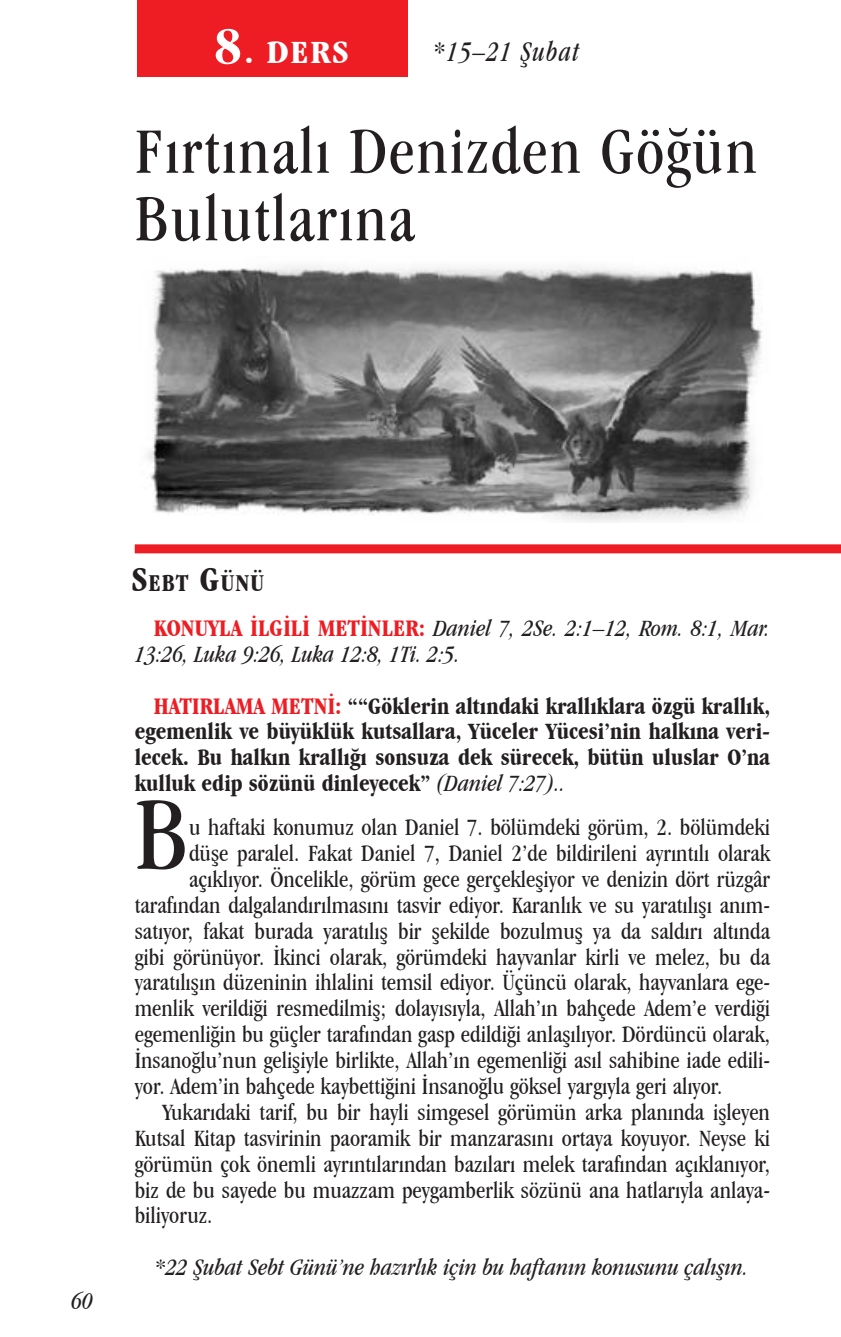
<style>
.page{position:relative;width:841px;height:1337px;background:#fff}
.page>*{position:absolute;margin:0;border:0;box-sizing:border-box;transform-origin:0 0}
.Capitular_Saturday{font:condensed 106.65px "Garamond IT Cby BT";color:#231f20}
.Lesson_Title{font:condensed 67.5px/67.5px "Garamond IT Cby BT";letter-spacing:.025em;color:#231f20}
.Lesson_Start_Head{font:700 condensed 33.75px "Garamond IT Cby BT";color:#fff;scale:1.1 1}
.Lesson_Dates{font:italic condensed 29.25px "Garamond IT Cby BT";letter-spacing:.05em;color:#231f20;scale:.9 1}
.Sabbath_Afternoon_He{font:700 condensed 25.2px "Garamond IT Cby BT";letter-spacing:.035em;color:#231f20}
.t1{font:italic condensed 24.75px "Garamond IT Cby BT";color:#231f20}
.Capitular_Saturday-2{font:condensed 24.3px "Garamond IT Cby BT";color:#231f20}
.Body{font:condensed 24.3px/25.9px "Garamond IT Cby BT";color:#231f20;text-align:justify}
.Friday_Body{font:700 condensed 24.3px/25.9px "Garamond IT Cby BT";color:#231f20;text-align:justify}
.Friday_Body-2{font:italic condensed 24.3px/25.9px "Garamond IT Cby BT";color:#231f20}
.Body-2{font:italic condensed 24.3px "Garamond IT Cby BT";color:#231f20}
.s1{font-size:54px}
.s2{font-size:36px}
.s3{font-weight:700;font-style:normal;font-size:24.75px;color:#ee1d23}
.s4{font-size:24.75px;color:#ee1d23}
.s5{font-weight:400;font-style:italic}
</style>
<div class="page">
<div style="left:137px;top:0;width:248px;height:76px;background:#ee1d23"></div>
<img style="left:147px;top:266px;width:615px;height:256px">
<div style="left:160px;top:0;width:247px;height:76px;background:#ee1d23"></div>
<div style="left:135px;top:544px;width:705px;height:9px;background:#ee1d23"></div>
<p class="Lesson_Start_Head" style="left:214px;top:33px;width:124px"><span class="s1">8</span>. DERS</p>
<p class="Lesson_Dates" style="left:432px;top:35px;width:165px">*15–21 Şubat</p>
<p class="Lesson_Title" style="left:135px;top:117px;width:623px">Fırtınalı Denizden Göğün<br>Bulutlarına</p>
<p class="t1" style="left:71px;top:1286px;width:23px">60</p>
<p class="Sabbath_Afternoon_He" style="left:132px;top:568px;width:134px"><span class="s2">S</span>ebt <span class="s2">G</span>ünü</p>
<p class="Friday_Body-2" style="left:135px;top:615px;width:636px;text-indent:19px"><span class="s3">KONUYLA İLGILI METINLER:</span> Daniel 7, 2Se. 2:1–12, Rom. 8:1, Mar.<br>13:26, Luka 9:26, Luka 12:8, 1Ti. 2:5.</p>
<p class="Friday_Body" style="left:135px;top:692px;width:636px;text-indent:19px"><span class="s4">HATIRLAMA METNI:</span> ““Göklerin altındaki krallıklara özgü krallık, egemenlik ve büyüklük kutsallara, Yüceler Yücesi’nin halkına veri&shy;lecek. Bu halkın krallığı sonsuza dek sürecek, bütün uluslar O’na kulluk edip sözünü dinleyecek” <span class="s5">(Daniel 7:27)..</span></p>
<p class="Capitular_Saturday" style="left:135px;top:774px;width:56px">B</p>
<p class="Capitular_Saturday-2" style="left:189px;top:813px;width:582px">u haftaki konumuz olan Daniel 7. bölümdeki görüm, 2. bölümdeki</p>
<p class="Capitular_Saturday-2" style="left:189px;top:839px;width:582px">düşe paralel. Fakat Daniel 7, Daniel 2’de bildirileni ayrıntılı olarak</p>
<p class="Capitular_Saturday-2" style="left:189px;top:865px;width:582px">açıklıyor. Öncelikle, görüm gece gerçekleşiyor ve denizin dört rüzgâr</p>
<p class="Capitular_Saturday-2" style="left:135px;top:891px;width:636px">tarafından dalgalandırılmasını tasvir ediyor. Karanlık ve su yaratılışı anım-</p>
<p class="Capitular_Saturday-2" style="left:135px;top:917px;width:636px">satıyor, fakat burada yaratılış bir şekilde bozulmuş ya da saldırı altında</p>
<p class="Capitular_Saturday-2" style="left:135px;top:943px;width:636px">gibi görünüyor. İkinci olarak, görümdeki hayvanlar kirli ve melez, bu da</p>
<p class="Capitular_Saturday-2" style="left:135px;top:968px;width:636px">yaratılışın düzeninin ihlalini temsil ediyor. Üçüncü olarak, hayvanlara ege-</p>
<p class="Capitular_Saturday-2" style="left:135px;top:994px;width:636px">menlik verildiği resmedilmiş; dolayısıyla, Allah’ın bahçede Adem’e verdiği</p>
<p class="Capitular_Saturday-2" style="left:135px;top:1020px;width:636px">egemenliğin bu güçler tarafından gasp edildiği anlaşılıyor. Dördüncü olarak,</p>
<p class="Capitular_Saturday-2" style="left:135px;top:1046px;width:636px">İnsanoğlu’nun gelişiyle birlikte, Allah’ın egemenliği asıl sahibine iade edili-</p>
<p class="Capitular_Saturday-2" style="left:135px;top:1072px;width:589px">yor. Adem’in bahçede kaybettiğini İnsanoğlu göksel yargıyla geri alıyor.</p>
<p class="Body" style="left:135px;top:1099px;width:636px;text-indent:28px">Yukarıdaki tarif, bu bir hayli simgesel görümün arka planında işleyen Kutsal Kitap tasvirinin paoramik bir manzarasını ortaya koyuyor. Neyse ki görümün çok önemli ayrıntılarından bazıları melek tarafından açıklanıyor, biz de bu sayede bu muazzam peygamberlik sözünü ana hatlarıyla anlaya&shy;biliyoruz.</p>
<p class="Body-2" style="left:154px;top:1253px;width:596px">*22 Şubat Sebt Günü’ne hazırlık için bu haftanın konusunu çalışın.</p>
</div>
